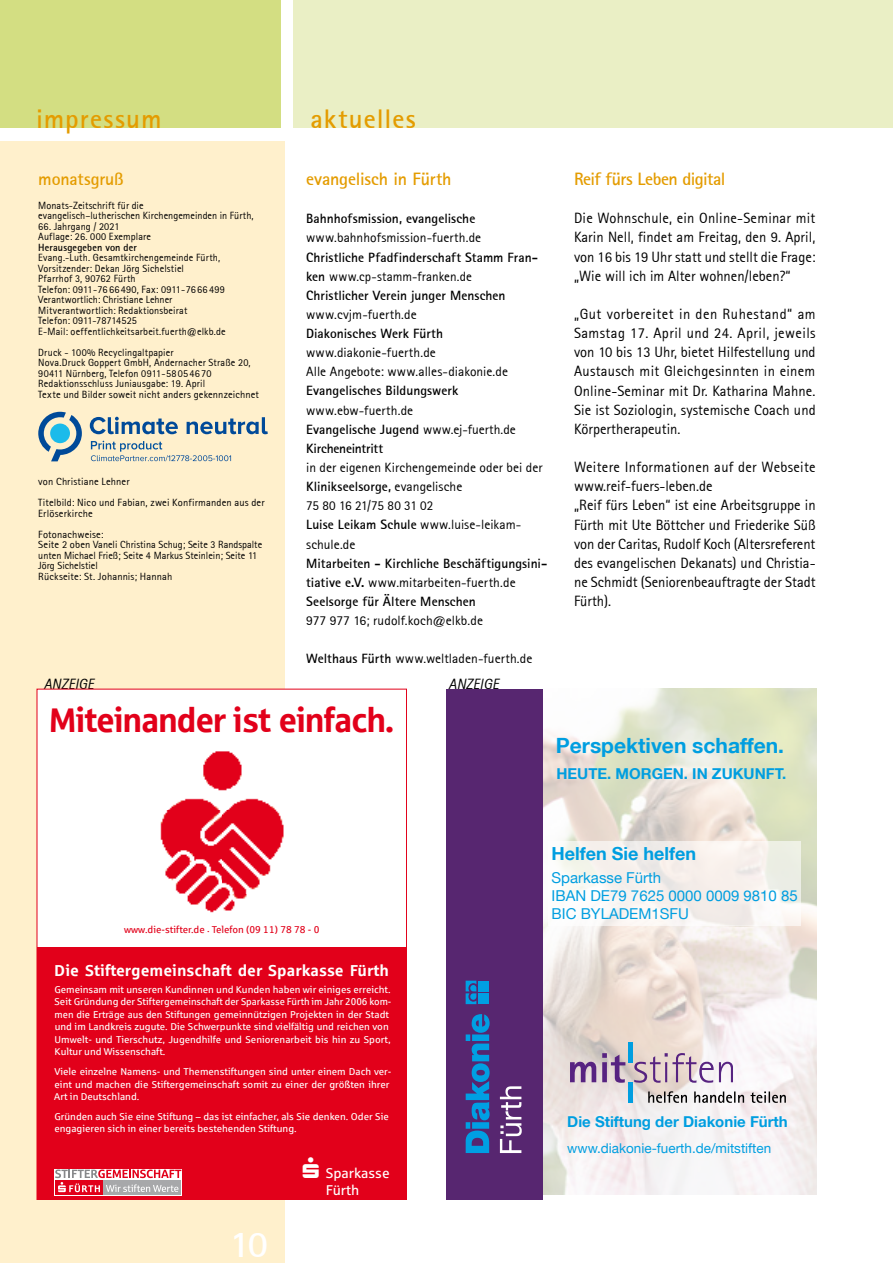
<style>
.page{position:relative;width:893px;height:1263px;background:#fff}
.page>*{position:absolute;margin:0;border:0;box-sizing:border-box;transform-origin:0 0}
.t1{font:37.5px "Rotis Sans Serif Bold 65";color:#fff}
.t2{font:34.2px "Sparkasse Head";color:#e2001a}
.t3{font:27px "Rotis Sans Serif Bold 65";letter-spacing:.04em;color:#e49c00}
.t4{font:700 21px "Helvetica Neue LT";color:#009ee0}
.t5{font:18px "Rotis Sans Serif Bold 65";letter-spacing:-.015em;color:#e49c00}
.t6{font:700 18px "Helvetica Neue LT";color:#009ee0}
.t7{font:17.85px "Rotis Sans Serif Bold 65";letter-spacing:-.005em;color:#e49c00}
.t8{font:700 15.9px "Sparkasse Rg";color:#fff}
.t9{font:15px/19.2px "Rotis Sans Serif 55";color:#000;text-align:justify}
.t10{font:15px/18px "Helvetica Neue LT";color:#009ee0}
.t11{font:700 15px "Helvetica Neue LT";color:#009ee0}
.t12{font:15px "Rotis Sans Serif Italic 56";color:#000}
.t13{font:14.1px/16.4px "Sparkasse Rg";color:#fff}
.t14{font:13.5px/19.2px "Rotis Sans Serif Bold 65";letter-spacing:.005em;color:#000}
.t15{font:13.5px/19.2px "Rotis Sans Serif 55";letter-spacing:.005em;color:#000}
.t16{font:13.5px "Helvetica Neue LT";color:#009ee0}
.t17{font:13.5px "Rotis Sans Serif 55";letter-spacing:-.015em;color:#000}
.t18{font:10.5px/10.5px "Rotis Sans Serif 55";letter-spacing:.01em;color:#000}
.t19{font:10.5px "Rotis Sans Serif Bold 65";letter-spacing:.015em;color:#000}
.t20{font:9.9px/12.5px "Sparkasse Rg";color:#fff}
.t21{font:9.9px "Sparkasse Rg";color:#e2001a}
.s1{font-family:"Rotis Sans Serif Bold 65"}
.s2{font-family:"Rotis Sans Serif 55"}
</style>
<div class="page">
<div style="left:293px;top:0;width:600px;height:128px;background:#eaefc5"></div>
<div style="left:0;top:0;width:281px;height:128px;background:#d3de82"></div>
<div style="left:0;top:141px;width:285px;height:1122px;background:#fff0cc"></div>
<img style="left:543px;top:689px;width:273px;height:506px">
<div style="left:446px;top:689px;width:97px;height:510px;background:#572670"></div>
<svg style="left:570px;top:1053px;width:163px;height:30px;background:#c2acc1"></svg>
<hr style="left:628px;top:1042px;width:4px;height:20px;background:#009ee0">
<hr style="left:628px;top:1082px;width:4px;height:21px;background:#009ee0">
<svg style="left:648px;top:1091px;width:138px;height:12px"></svg>
<svg style="left:466px;top:1014px;width:24px;height:139px"></svg>
<svg style="left:466px;top:981px;width:10px;height:23px"></svg>
<div style="left:478px;top:993px;width:11px;height:11px;background:#009fe3"></div>
<div style="left:478px;top:981px;width:11px;height:10px;background:#009fe3"></div>
<svg style="left:500px;top:1086px;width:22px;height:67px"></svg>
<svg style="left:548px;top:841px;width:252px;height:84px;fill:#f7f1ec"></svg>
<svg style="left:37px;top:689px;width:370px;height:510px"></svg>
<svg style="left:90px;top:417px;width:88px;height:17px"></svg>
<svg style="left:187px;top:417px;width:81px;height:17px"></svg>
<svg style="left:38px;top:412px;width:44px;height:49px"></svg>
<svg style="left:91px;top:441px;width:140px;height:20px"></svg>
<svg style="left:303px;top:1157px;width:16px;height:21px"></svg>
<h3 class="t3" style="left:36px;top:101px;width:127px">impressum</h3>
<h3 class="t7" style="left:38px;top:168px;width:87px">monatsgruß</h3>
<p class="t18" style="left:38px;top:200px;width:217px">Monats-Zeitschrift für die<br>evangelisch–lutherischen Kirchengemeinden in Fürth,</p>
<p class="t18" style="left:38px;top:221px;width:114px">66. Jahrgang / 2021<br>Auflage: 26. 000 Exemplare</p>
<p class="t19" style="left:38px;top:241px;width:100px">Herausgegeben von der</p>
<p class="t18" style="left:38px;top:252px;width:189px">Evang.-Luth. Gesamtkirchengemeinde Fürth, Vorsitzender: Dekan Jörg Sichelstiel<br>Pfarrhof 3, 90762 Fürth<br>Telefon: 0911-7666490, Fax: 0911-7666499<br>Verantwortlich: Christiane Lehner Mitverantwortlich: Redaktionsbeirat<br>Telefon: 0911-78714525<br>E-Mail: oeffentlichkeitsarbeit.fuerth@elkb.de</p>
<p class="t18" style="left:38px;top:347px;width:222px">Druck - 100% Recyclingaltpapier<br>Nova.Druck Goppert GmbH, Andernacher Straße 20, 90411 Nürnberg, Telefon 0911-58054670<br>Redaktionsschluss Juniausgabe: 19. April<br>Texte und Bilder soweit nicht anders gekennzeichnet</p>
<p class="t18" style="left:38px;top:471px;width:228px;line-height:21px">von Christiane Lehner<br>Titelbild: Nico und Fabian, zwei Konfirmanden aus der</p>
<p class="t18" style="left:38px;top:503px;width:67px;line-height:21px">Erlöserkirche<br>Fotonachweise:</p>
<p class="t18" style="left:38px;top:539px;width:225px">Seite 2 oben Vaneli Christina Schug; Seite 3 Randspalte unten Michael Frieß; Seite 4 Markus Steinlein; Seite 11<br>Jörg Sichelstiel<br>Rückseite: St. Johannis; Hannah</p>
<h3 class="t12" style="left:44px;top:675px;width:52px">ANZEIGE</h3>
<h3 class="t3" style="left:310px;top:101px;width:107px">aktuelles</h3>
<h3 class="t5" style="left:306px;top:167px;width:147px">evangelisch in Fürth</h3>
<p class="t14" style="left:306px;top:209px;width:171px">Bahnhofsmission, evangelische</p>
<p class="t15" style="left:306px;top:228px;width:177px">www.bahnhofsmission-fuerth.de</p>
<p class="t14" style="left:306px;top:247px;width:233px">Christliche Pfadfinderschaft Stamm Fran-</p>
<p class="t15" style="left:306px;top:266px;width:167px"><span class="s1">ken</span> www.cp-stamm-franken.de</p>
<p class="t14" style="left:306px;top:285px;width:201px">Christlicher Verein junger Menschen</p>
<p class="t15" style="left:306px;top:305px;width:112px">www.cvjm-fuerth.de</p>
<p class="t14" style="left:306px;top:324px;width:138px">Diakonisches Werk Fürth</p>
<p class="t15" style="left:306px;top:343px;width:203px">www.diakonie-fuerth.de<br>Alle Angebote: www.alles-diakonie.de</p>
<p class="t14" style="left:306px;top:381px;width:154px">Evangelisches Bildungswerk</p>
<p class="t15" style="left:306px;top:400px;width:109px">www.ebw-fuerth.de</p>
<p class="t14" style="left:306px;top:419px;width:211px">Evangelische Jugend <span class="s2">www.ej-fuerth.de<br></span>Kircheneintritt</p>
<p class="t15" style="left:306px;top:458px;width:238px">in der eigenen Kirchengemeinde oder bei der</p>
<p class="t14" style="left:306px;top:477px;width:158px">Klinikseelsorge, <span class="s2">evangelische</span></p>
<p class="t17" style="left:306px;top:498px;width:129px">75 80 16 21/75 80 31 02</p>
<p class="t14" style="left:306px;top:515px;width:217px">Luise Leikam Schule <span class="s2">www.luise-leikam-</span></p>
<p class="t15" style="left:306px;top:534px;width:51px">schule.de</p>
<p class="t14" style="left:306px;top:553px;width:243px">Mitarbeiten - Kirchliche Beschäftigungsini-</p>
<p class="t15" style="left:306px;top:573px;width:211px"><span class="s1">tiative e.V.</span> www.mitarbeiten-fuerth.de</p>
<p class="t14" style="left:306px;top:591px;width:171px">Seelsorge für Ältere Menschen</p>
<p class="t15" style="left:306px;top:611px;width:178px">977 977 16; rudolf.koch@elkb.de</p>
<p class="t15" style="left:306px;top:649px;width:228px"><span class="s1">Welthaus Fürth</span> www.weltladen-fuerth.de</p>
<h3 class="t12" style="left:449px;top:675px;width:52px">ANZEIGE</h3>
<h2 class="t2" style="left:50px;top:698px;width:346px">Miteinander ist einfach.</h2>
<h3 class="t5" style="left:574px;top:167px;width:153px">Reif fürs Leben digital</h3>
<h3 class="t9" style="left:574px;top:208px;width:243px">Die Wohnschule, ein Online-Seminar mit Karin Nell, findet am Freitag, den 9. April, von 16 bis 19 Uhr statt und stellt die Frage: „Wie will ich im Alter wohnen/leben?“</h3>
<p class="t9" style="left:574px;top:304px;width:243px">„Gut vorbereitet in den Ruhestand“ am Samstag 17. April und 24. April, jeweils von 10 bis 13 Uhr, bietet Hilfestellung und Austausch mit Gleichgesinnten in einem Online-Seminar mit Dr. Katharina Mahne.<br>Sie ist Soziologin, systemische Coach und Körpertherapeutin.</p>
<p class="t9" style="left:574px;top:457px;width:243px;text-align:left">Weitere Informationen auf der Webseite www.reif-fuers-leben.de<br>„Reif fürs Leben“ ist eine Arbeitsgruppe in Fürth mit Ute Böttcher und Friederike Süß von der Caritas, Rudolf Koch (Altersreferent des evangelischen Dekanats) und Christia&shy;ne Schmidt (Seniorenbeauftragte der Stadt Fürth).</p>
<h3 class="t4" style="left:556px;top:733px;width:230px">Perspektiven schaffen.</h3>
<h3 class="t11" style="left:556px;top:764px;width:232px">HEUTE. MORGEN. IN ZUKUNFT.</h3>
<h3 class="t6" style="left:551px;top:843px;width:146px">Helfen Sie helfen</h3>
<p class="t21" style="left:124px;top:923px;width:197px">www.die-stifter.de . Telefon (09 11) 78 78 - 0</p>
<h3 class="t8" style="left:54px;top:960px;width:336px">Die Stiftergemeinschaft der Sparkasse Fürth</h3>
<p class="t20" style="left:54px;top:983px;width:339px">Gemeinsam mit unseren Kundinnen und Kunden haben wir einiges erreicht.<br>Seit Gründung der Stiftergemeinschaft der Sparkasse Fürth im Jahr 2006 kom&shy;men die Erträge aus den Stiftungen gemeinnützigen Projekten in der Stadt und im Landkreis zugute. Die Schwerpunkte sind vielfältig und reichen von Umwelt- und Tierschutz, Jugendhilfe und Seniorenarbeit bis hin zu Sport, Kultur und Wissenschaft.</p>
<p class="t20" style="left:54px;top:1065px;width:339px">Viele einzelne Namens- und Themenstiftungen sind unter einem Dach ver&shy;eint und machen die Stiftergemeinschaft somit zu einer der größten ihrer<br>Art in Deutschland.</p>
<p class="t20" style="left:54px;top:1110px;width:336px">Gründen auch Sie eine Stiftung – das ist einfacher, als Sie denken. Oder Sie engagieren sich in einer bereits bestehenden Stiftung.</p>
<h3 class="t13" style="left:326px;top:1165px;width:65px">Sparkasse<br>Fürth</h3>
<h1 class="t1" style="left:230px;top:1220px;width:40px">10</h1>
<h3 class="t10" style="left:551px;top:868px;width:248px">Sparkasse Fürth<br>IBAN DE79 7625 0000 0009 9810 85<br>BIC BYLADEM1SFU</h3>
<h3 class="t11" style="left:567px;top:1112px;width:222px">Die Stiftung der Diakonie Fürth</h3>
<p class="t16" style="left:567px;top:1140px;width:205px">www.diakonie-fuerth.de/mitstiften</p>
</div>
